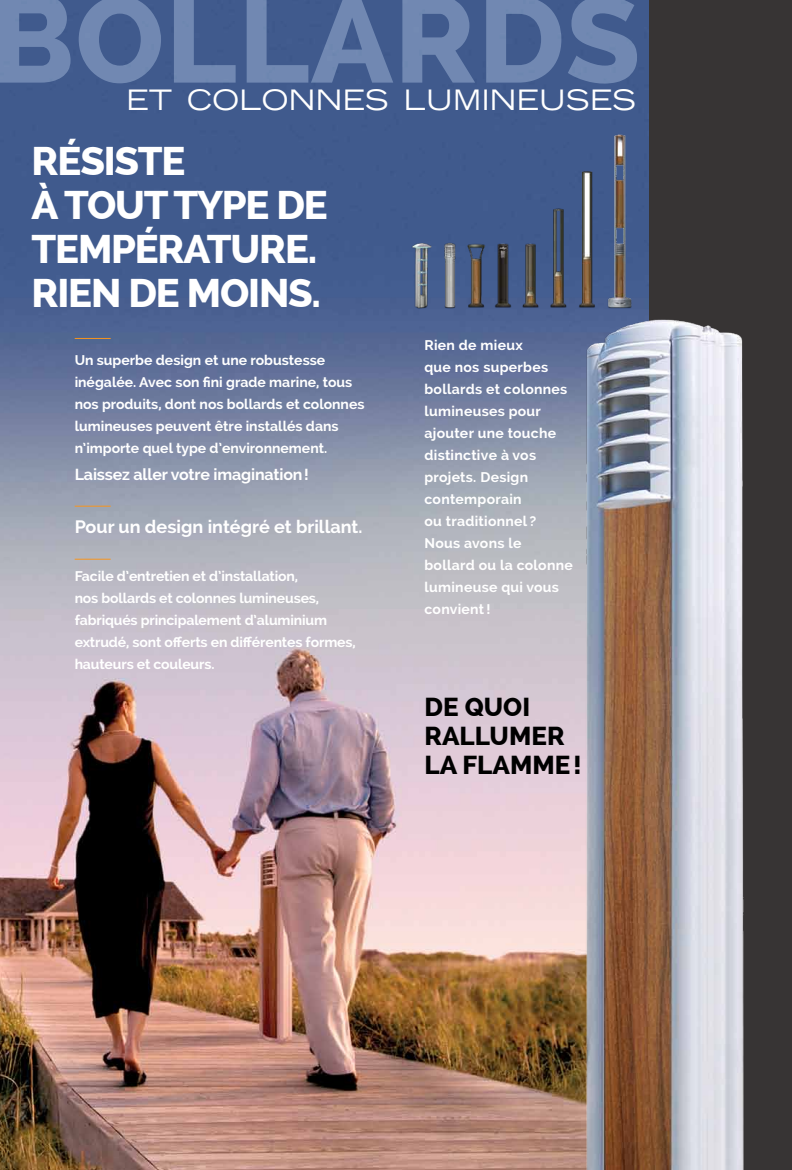
<style>
.page{position:relative;width:792px;height:1170px;background:#fff}
.page>*{position:absolute;margin:0;border:0;box-sizing:border-box;transform-origin:0 0}
.t1{font:800 40px/44px "Raleway";letter-spacing:-.03em;color:#fff}
.t2{font:expanded 28.2px "Trade Gothic LT Std";letter-spacing:.015em;color:#fff}
.t3{font:800 26px/29px "Raleway";color:#000}
.t4{font:700 18px "Raleway";color:#fff}
.t5{font:700 16px "Raleway";letter-spacing:-.01em;color:#fff}
.t6{font:700 14px/22px "Raleway";color:#fff}
.t7{font:700 14px/22px "Raleway";letter-spacing:.02em;color:#fff}
</style>
<div class="page">
<div style="left:648px;top:0;width:144px;height:1170px;background:#373434"></div>
<img style="left:0;top:0;width:649px;height:1170px">
<hr style="left:75px;top:338px;width:36px;height:1px;background:#f7941e">
<img style="left:576px;top:313px;width:168px;height:857px">
<img style="left:383px;top:114px;width:265px;height:206px">
<svg style="left:0;top:0;width:637px;height:84px;background:#5972a0"></svg>
<hr style="left:75px;top:506px;width:36px;height:1px;background:#f7941e">
<hr style="left:75px;top:559px;width:36px;height:1px;background:#f7941e">
<h2 class="t2" style="left:126px;top:81px;width:511px">ET COLONNES LUMINEUSES</h2>
<h1 class="t1" style="left:32px;top:139px;width:298px">RÉSISTE<br>À TOUT TYPE DE<br>TEMPÉRATURE.<br>RIEN DE MOINS.</h1>
<p class="t6" style="left:75px;top:350px;width:291px">Un superbe design et une robustesse inégalée. Avec son fini grade marine, tous nos produits, dont nos bollards et colonnes lumineuses peuvent être installés dans n’importe quel type d’environnement.</p>
<p class="t5" style="left:75px;top:465px;width:236px">Laissez aller votre imagination!</p>
<p class="t4" style="left:75px;top:516px;width:289px">Pour un design intégré et brillant.</p>
<p class="t6" style="left:75px;top:566px;width:283px">Facile d’entretien et d’installation,<br>nos bollards et colonnes lumineuses, fabriqués principalement d’aluminium extrudé, sont offerts en différentes formes, hauteurs et couleurs.</p>
<p class="t7" style="left:424px;top:334px;width:150px">Rien de mieux<br>que nos superbes bollards et colonnes lumineuses pour ajouter une touche distinctive à vos projets. Design contemporain<br>ou traditionnel ?<br>Nous avons le bollard ou la colonne lumineuse qui vous convient!</p>
<h3 class="t3" style="left:424px;top:693px;width:159px">DE QUOI<br>RALLUMER<br>LA FLAMME!</h3>
</div>
